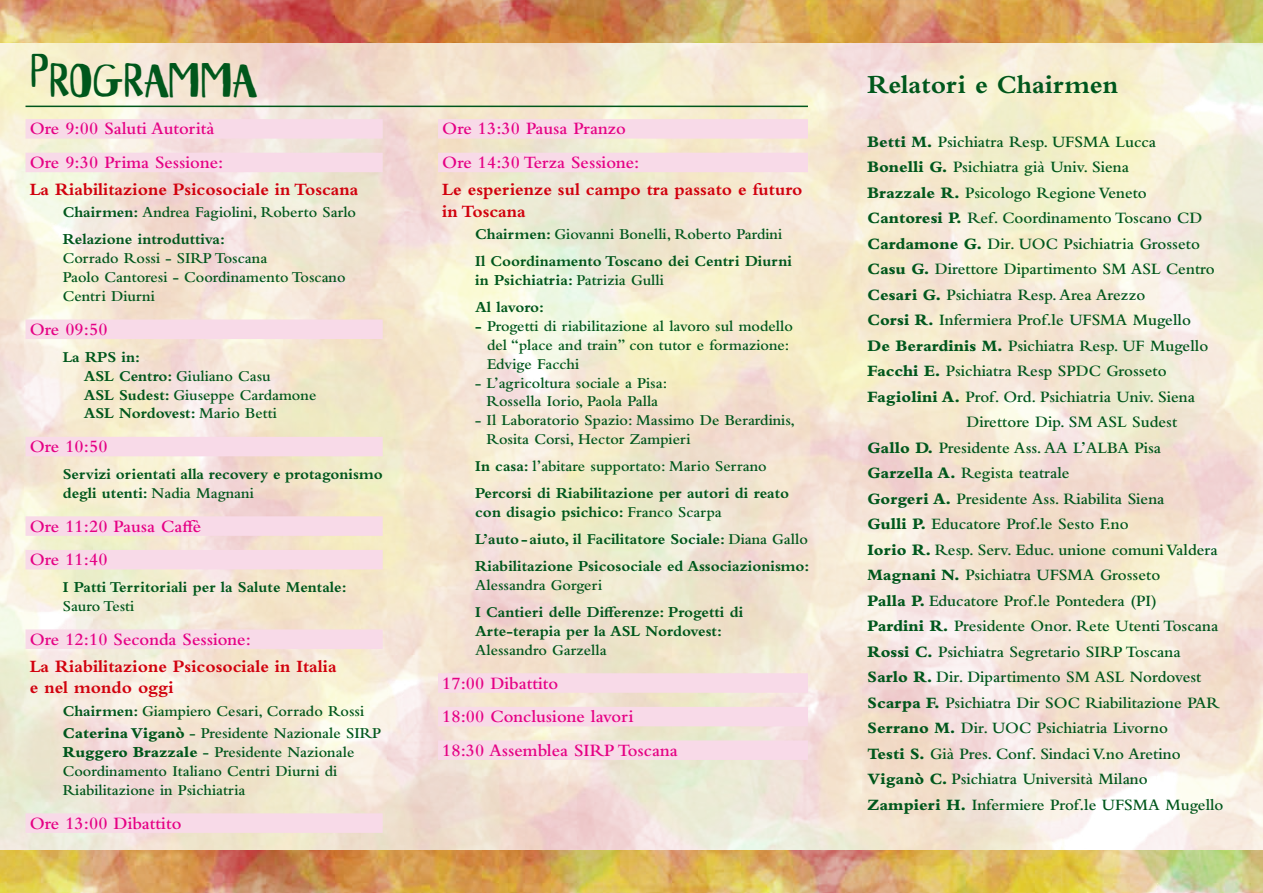
<style>
.page{position:relative;width:1263px;height:893px;background:#fff}
.page>*{position:absolute;margin:0;border:0;box-sizing:border-box;transform-origin:0 0}
.t1{font:45px "Antelope H";color:#00571c}
.t2{font:700 27px "Bembo Std";color:#00571c}
.t3{font:600 18px/33.6px "Bembo Std";color:#e50084}
.t4{font:700 18px/21.6px "Bembo Std";color:#d1010e}
.t5{font:600 16.5px "Bembo Std";color:#00571c}
.t6{font:700 15.75px/27px "Bembo Std";color:#00571c}
.t7{font:600 15.75px/18.9px "Bembo Std";color:#00571c}
.s1{font-weight:600}
.s2{font-weight:700}
.s3{font-weight:800}
</style>
<div class="page">
<img style="left:0;top:0;width:1263px;height:43px">
<img style="left:0;top:850px;width:1263px;height:43px">
<div style="left:26px;top:119px;width:357px;height:20px;background:#f8dae8"></div>
<div style="left:26px;top:153px;width:357px;height:19px;background:#f8dae8"></div>
<div style="left:26px;top:319px;width:357px;height:20px;background:#f8dae8"></div>
<div style="left:26px;top:437px;width:357px;height:19px;background:#f8dae8"></div>
<div style="left:26px;top:516px;width:357px;height:20px;background:#f8dae8"></div>
<div style="left:26px;top:550px;width:357px;height:19px;background:#f8dae8"></div>
<div style="left:26px;top:629px;width:357px;height:20px;background:#f8dae8"></div>
<div style="left:26px;top:813px;width:357px;height:20px;background:#f8dae8"></div>
<div style="left:438px;top:119px;width:370px;height:20px;background:#f8dae8"></div>
<div style="left:438px;top:153px;width:370px;height:19px;background:#f8dae8"></div>
<div style="left:438px;top:673px;width:370px;height:20px;background:#f8dae8"></div>
<div style="left:438px;top:707px;width:370px;height:19px;background:#f8dae8"></div>
<div style="left:438px;top:740px;width:370px;height:20px;background:#f8dae8"></div>
<hr style="left:26px;top:106px;width:782px;height:1px;background:#00571c">
<h1 class="t1" style="left:30px;top:52px;width:228px">PROGRAMMA</h1>
<p class="t3" style="left:30px;top:112px;width:195px">Ore 9:00 Saluti Autorità<br>Ore 9:30 Prima Sessione:</p>
<p class="t4" style="left:30px;top:178px;width:330px">La Riabilitazione Psicosociale in Toscana</p>
<p class="t6" style="left:63px;top:199px;width:295px">Chairmen: <span class="s1">Andrea Fagiolini, Roberto Sarlo<br></span>Relazione introduttiva:</p>
<p class="t7" style="left:63px;top:249px;width:284px">Corrado Rossi - SIRP Toscana<br>Paolo Cantoresi - Coordinamento Toscano<br>Centri Diurni</p>
<p class="t3" style="left:30px;top:312px;width:79px">Ore 09:50</p>
<p class="t6" style="left:84px;top:347px;width:234px;line-height:18.9px;text-indent:-21px">La RPS in:<br>ASL Centro: <span class="s1">Giuliano Casu<br></span>ASL Sudest: <span class="s1">Giuseppe Cardamone<br></span>ASL Nordovest: <span class="s1">Mario Betti</span></p>
<p class="t3" style="left:30px;top:430px;width:79px">Ore 10:50</p>
<p class="t6" style="left:63px;top:465px;width:321px;line-height:18.9px">Servizi orientati alla recovery e protagonismo degli utenti: <span class="s1">Nadia Magnani</span></p>
<p class="t3" style="left:30px;top:509px;width:173px">Ore 11:20 Pausa Caffè<br>Ore 11:40</p>
<p class="t6" style="left:63px;top:574px;width:285px">I Patti Territoriali per la Salute Mentale:</p>
<p class="t7" style="left:63px;top:597px;width:73px">Sauro Testi</p>
<p class="t3" style="left:30px;top:622px;width:223px">Ore 12:10 Seconda Sessione:</p>
<p class="t4" style="left:30px;top:655px;width:308px">La Riabilitazione Psicosociale in Italia e nel mondo oggi</p>
<p class="t7" style="left:63px;top:700px;width:320px;line-height:22.5px"><span class="s2">Chairmen:</span> Giampiero Cesari, Corrado Rossi<br><span class="s3">Caterina Viganò</span> - Presidente Nazionale SIRP</p>
<p class="t7" style="left:63px;top:743px;width:293px"><span class="s3">Ruggero Brazzale</span> - Presidente Nazionale<br>Coordinamento Italiano Centri Diurni di<br>Riabilitazione in Psichiatria</p>
<p class="t3" style="left:30px;top:806px;width:153px">Ore 13:00 Dibattito</p>
<p class="t3" style="left:442px;top:112px;width:199px">Ore 13:30 Pausa Pranzo<br>Ore 14:30 Terza Sessione:</p>
<p class="t4" style="left:442px;top:178px;width:362px">Le esperienze sul campo tra passato e futuro in Toscana</p>
<p class="t6" style="left:475px;top:221px;width:318px">Chairmen: <span class="s1">Giovanni Bonelli, Roberto Pardini<br></span>Il Coordinamento Toscano dei Centri Diurni</p>
<p class="t6" style="left:475px;top:266px;width:190px">in Psichiatria: <span class="s1">Patrizia Gulli<br></span>Al lavoro:</p>
<p class="t7" style="left:487px;top:317px;width:307px;text-indent:-12px"><span class="s2">-</span> Progetti di riabilitazione al lavoro sul modello del “place and train” con tutor e formazione:<br>Edvige Facchi</p>
<p class="t7" style="left:475px;top:373px;width:193px;text-align:center">- L’agricoltura sociale a Pisa:<br>Rossella Iorio, Paola Palla</p>
<p class="t7" style="left:487px;top:411px;width:310px;text-indent:-11px">- Il Laboratorio Spazio: Massimo De Berardinis,<br>Rosita Corsi, Hector Zampieri</p>
<p class="t6" style="left:475px;top:453px;width:315px">In casa: <span class="s1">l’abitare supportato: Mario Serrano<br></span>Percorsi di Riabilitazione per autori di reato</p>
<p class="t6" style="left:475px;top:499px;width:336px">con disagio psichico: <span class="s1">Franco Scarpa<br></span>L’auto- aiuto, il Facilitatore Sociale: <span class="s1">Diana Gallo<br></span>Riabilitazione Psicosociale ed Associazionismo:</p>
<p class="t7" style="left:475px;top:576px;width:128px">Alessandra Gorgeri</p>
<p class="t6" style="left:475px;top:603px;width:270px;line-height:18.9px">I Cantieri delle Differenze: Progetti di<br>Arte-terapia per la ASL Nordovest:</p>
<p class="t7" style="left:475px;top:640px;width:133px">Alessandro Garzella</p>
<p class="t3" style="left:442px;top:666px;width:237px">17:00 Dibattito<br>18:00 Conclusione lavori<br>18:30 Assemblea SIRP Toscana</p>
<h2 class="t2" style="left:867px;top:69px;width:252px">Relatori e Chairmen</h2>
<p class="t5" style="left:867px;top:133px;width:290px"><span class="s3">Betti M.</span> Psichiatra Resp. UFSMA Lucca</p>
<p class="t5" style="left:867px;top:158px;width:263px"><span class="s3">Bonelli G.</span> Psichiatra già Univ. Siena</p>
<p class="t5" style="left:867px;top:184px;width:281px"><span class="s3">Brazzale R.</span> Psicologo Regione Veneto</p>
<p class="t5" style="left:867px;top:209px;width:336px"><span class="s3">Cantoresi P.</span> Ref. Coordinamento Toscano CD</p>
<p class="t5" style="left:867px;top:235px;width:334px"><span class="s3">Cardamone G.</span> Dir. UOC Psichiatria Grosseto</p>
<p class="t5" style="left:867px;top:260px;width:349px"><span class="s3">Casu G.</span> Direttore Dipartimento SM ASL Centro</p>
<p class="t5" style="left:867px;top:285px;width:279px"><span class="s3">Cesari G.</span> Psichiatra Resp. Area Arezzo</p>
<p class="t5" style="left:867px;top:311px;width:325px"><span class="s3">Corsi R.</span> Infermiera Prof.le UFSMA Mugello</p>
<p class="t5" style="left:867px;top:336px;width:342px"><span class="s3">De Berardinis M.</span> Psichiatra Resp. UF Mugello</p>
<p class="t5" style="left:867px;top:362px;width:301px"><span class="s3">Facchi E.</span> Psichiatra Resp SPDC Grosseto</p>
<p class="t5" style="left:867px;top:387px;width:329px"><span class="s3">Fagiolini A.</span> Prof. Ord. Psichiatria Univ. Siena</p>
<p class="t5" style="left:966px;top:413px;width:212px">Direttore Dip. SM ASL Sudest</p>
<p class="t5" style="left:867px;top:438px;width:295px"><span class="s3">Gallo D.</span> Presidente Ass. AA L’ALBA Pisa</p>
<p class="t5" style="left:867px;top:464px;width:204px"><span class="s3">Garzella A.</span> Regista teatrale</p>
<p class="t5" style="left:867px;top:489px;width:299px"><span class="s3">Gorgeri A.</span> Presidente Ass. Riabilita Siena</p>
<p class="t5" style="left:867px;top:515px;width:263px"><span class="s3">Gulli P.</span> Educatore Prof.le Sesto F.no</p>
<p class="t5" style="left:867px;top:540px;width:352px"><span class="s3">Iorio R.</span> Resp. Serv. Educ. unione comuni Valdera</p>
<p class="t5" style="left:867px;top:566px;width:294px"><span class="s3">Magnani N.</span> Psichiatra UFSMA Grosseto</p>
<p class="t5" style="left:867px;top:591px;width:291px"><span class="s3">Palla P.</span> Educatore Prof.le Pontedera (PI)</p>
<p class="t5" style="left:867px;top:617px;width:352px"><span class="s3">Pardini R.</span> Presidente Onor. Rete Utenti Toscana</p>
<p class="t5" style="left:867px;top:642px;width:315px"><span class="s3">Rossi C.</span> Psichiatra Segretario SIRP Toscana</p>
<p class="t5" style="left:867px;top:668px;width:335px"><span class="s3">Sarlo R.</span> Dir. Dipartimento SM ASL Nordovest</p>
<p class="t5" style="left:867px;top:693px;width:354px"><span class="s3">Scarpa F.</span> Psichiatra Dir SOC Riabilitazione PAR</p>
<p class="t5" style="left:867px;top:719px;width:302px"><span class="s3">Serrano M.</span> Dir. UOC Psichiatria Livorno</p>
<p class="t5" style="left:867px;top:744px;width:315px"><span class="s3">Testi S.</span> Già Pres. Conf. Sindaci V.no Aretino</p>
<p class="t5" style="left:867px;top:770px;width:282px"><span class="s3">Viganò C.</span> Psichiatra Università Milano</p>
<p class="t5" style="left:867px;top:795px;width:358px"><span class="s3">Zampieri H.</span> Infermiere Prof.le UFSMA Mugello</p>
</div>
